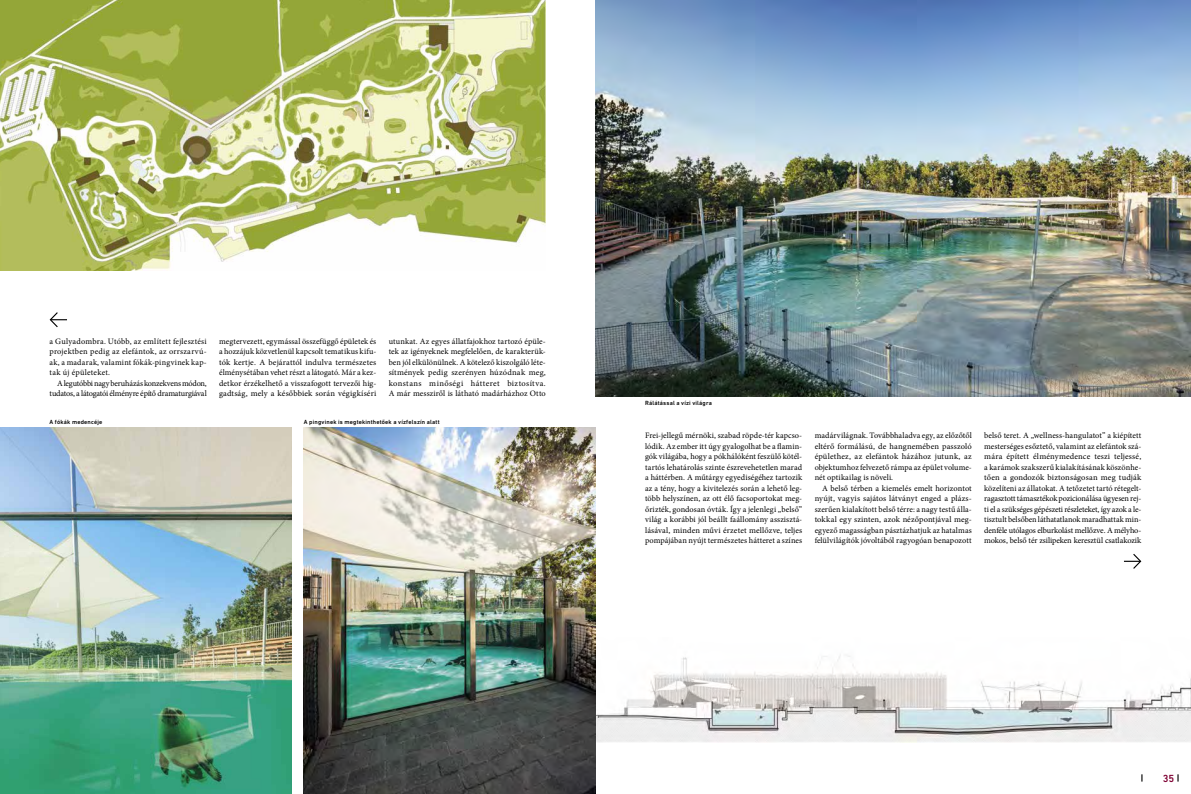
<style>
.page{position:relative;width:1191px;height:794px;background:#fff}
.page>*{position:absolute;margin:0;border:0;box-sizing:border-box;transform-origin:0 0}
.t1{font:500 10.5px "DIN Next LT Pro";color:#7f0033}
.t2{font:8.31px/10.5px "Minion Pro";letter-spacing:.005em;color:#000;text-align:justify}
.t3{font:8.31px/10.5px "Minion Pro";letter-spacing:-.025em;color:#000;text-align:right}
.t4{font:500 6.12px "DIN Next LT Pro";letter-spacing:.03em;color:#000}
</style>
<div class="page">
<img style="left:595px;top:0;width:596px;height:396px">
<img style="left:0;top:428px;width:291px;height:366px">
<img style="left:0;top:0;width:546px;height:270px">
<img style="left:595px;top:638px;width:596px;height:105px">
<img style="left:304px;top:428px;width:291px;height:366px">
<svg style="left:49px;top:312px;width:18px;height:16px"></svg>
<svg style="left:1124px;top:554px;width:18px;height:15px"></svg>
<p class="t2" style="left:50px;top:336px;width:159px">a Gulyadombra. Utóbb, az említett fejlesztési projektben pedig az elefántok, az orrszarvú&shy;ak, a madarak, valamint fókák-pingvinek kap&shy;tak új épületeket.</p>
<p class="t3" style="left:50px;top:378px;width:159px">A legutóbbi nagy beruházás konzekvens módon, tudatos, a látogatói élményre építő dramaturgiával</p>
<p class="t2" style="left:219px;top:336px;width:159px">megtervezett, egymással összefüggő épületek és a hozzájuk közvetlenül kapcsolt tematikus kifu&shy;tók kertje. A bejárattól indulva természetes élménysétában vehet részt a látogató. Már a kez&shy;detkor érzékelhető a visszafogott tervezői hig&shy;gadtság, mely a későbbiek során végigkíséri</p>
<p class="t2" style="left:389px;top:336px;width:159px">utunkat. Az egyes állatfajokhoz tartozó épüle&shy;tek az igényeknek megfelelően, de karakterük&shy;ben jól elkülönülnek. A kötelező kiszolgáló léte&shy;sítmények pedig szerényen húzódnak meg, konstans minőségi hátteret biztosítva.<br>A már messziről is látható madárházhoz Otto</p>
<p class="t4" style="left:50px;top:418px;width:54px">A fókák medencéje</p>
<p class="t4" style="left:304px;top:418px;width:137px">A pingvinek is megtekinthetőek a vízfelszín alatt</p>
<p class="t4" style="left:645px;top:399px;width:68px">Rálátással a vízi világra</p>
<p class="t2" style="left:645px;top:430px;width:159px">Frei-jellegű mérnöki, szabad röpde-tér kapcso&shy;lódik. Az ember itt úgy gyalogolhat be a flamin&shy;gók világába, hogy a pókhálóként feszülő kötél&shy;tartós lehatárolás szinte észrevehetetlen marad a háttérben. A műtárgy egyediségéhez tartozik az a tény, hogy a kivitelezés során a lehető leg&shy;több helyszínen, az ott élő facsoportokat meg&shy;őrizték, gondosan óvták. Így a jelenlegi „belső” világ a korábbi jól beállt faállomány asszisztá&shy;lásával, minden művi érzetet mellőzve, teljes pompájában nyújt természetes hátteret a színes</p>
<p class="t2" style="left:814px;top:430px;width:159px">madárvilágnak. Továbbhaladva egy, az előzőtől eltérő formálású, de hangnemében passzoló épülethez, az elefántok házához jutunk, az objektumhoz felvezető rámpa az épület volume&shy;nét optikailag is növeli.</p>
<p class="t2" style="left:814px;top:483px;width:159px;text-indent:7px">A belső térben a kiemelés emelt horizontot nyújt, vagyis sajátos látványt enged a plázs&shy;szerűen kialakított belső térre: a nagy testű álla&shy;tokkal egy szinten, azok nézőpontjával meg&shy;egyező magasságban pásztázhatjuk az hatalmas felülvilágítók jóvoltából ragyogóan benapozott</p>
<p class="t2" style="left:984px;top:430px;width:159px">belső teret. A „wellness-hangulatot” a kiépített mesterséges esőztető, valamint az elefántok szá&shy;mára épített élménymedence teszi teljessé, a karámok szakszerű kialakításának köszönhe&shy;tően a gondozók biztonságosan meg tudják közelíteni az állatokat. A tetőzetet tartó rétegelt&shy;ragasztott támasztékok pozicionálása ügyesen rej&shy;ti el a szükséges gépészeti részleteket, így azok a le&shy;tisztult belsőben láthatatlanok maradhattak min&shy;denféle utólagos elburkolást mellőzve. A mélyho&shy;mokos, belső tér zsilipeken keresztül csatlakozik</p>
<p class="t1" style="left:1162px;top:772px;width:13px">35</p>
</div>
